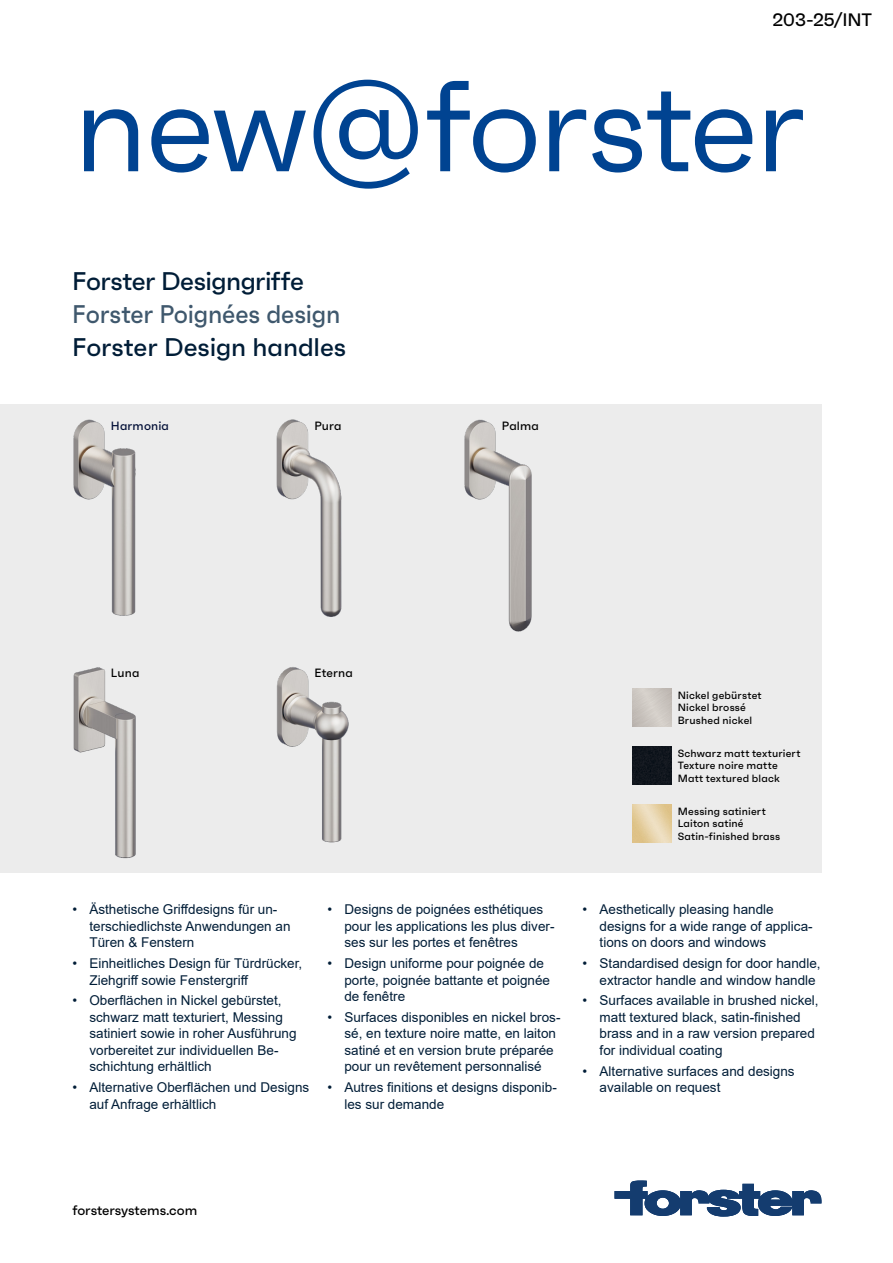
<style>
.page{position:relative;width:893px;height:1263px;background:#fff}
.page>*{position:absolute;margin:0;border:0;box-sizing:border-box;transform-origin:0 0}
.t1{font:129px "Faktum";letter-spacing:-.025em;color:#004391}
.t2{font:500 25.5px "Faktum";letter-spacing:-.01em;color:#001d37}
.t3{font:500 25.5px "Faktum";letter-spacing:-.005em;color:#3f586d;scale:.95 1}
.t4{font:500 18px "Faktum";color:#000}
.t5{font:13.5px/16.5px "Arial";color:#001d37}
.t6{font:500 13.5px "Faktum";letter-spacing:-.005em;color:#000}
.t7{font:500 12px "Faktum";letter-spacing:.01em;color:#000}
.t8{font:500 12px "Faktum";letter-spacing:.01em;color:#000d35}
.t9{font:500 10.5px/12.6px "Faktum";letter-spacing:.015em;color:#000}
</style>
<div class="page">
<svg style="left:615px;top:1181px;width:206px;height:35px"></svg>
<div style="left:0;top:404px;width:821px;height:468px;background:#ececec"></div>
<img style="left:633px;top:746px;width:38px;height:38px">
<img style="left:464px;top:419px;width:68px;height:213px">
<img style="left:73px;top:419px;width:63px;height:197px">
<img style="left:276px;top:419px;width:66px;height:198px">
<img style="left:51px;top:667px;width:112px;height:206px">
<img style="left:254px;top:667px;width:113px;height:206px">
<h3 class="t4" style="left:772px;top:9px;width:101px">203-25/INT</h3>
<h1 class="t1" style="left:73px;top:49px;width:734px">new@forster</h1>
<h2 class="t2" style="left:72px;top:266px;width:233px">Forster Designgriffe</h2>
<h2 class="t3" style="left:72px;top:299px;width:284px">Forster Poignées design</h2>
<h2 class="t2" style="left:72px;top:332px;width:275px">Forster Design handles</h2>
<p class="t8" style="left:111px;top:418px;width:60px">Harmonia</p>
<p class="t7" style="left:314px;top:418px;width:29px">Pura</p>
<p class="t7" style="left:502px;top:418px;width:38px">Palma</p>
<p class="t7" style="left:111px;top:665px;width:30px">Luna</p>
<p class="t7" style="left:314px;top:665px;width:40px">Eterna</p>
<p class="t9" style="left:678px;top:689px;width:86px">Nickel gebürstet<br>Nickel brossé<br>Brushed nickel</p>
<p class="t9" style="left:678px;top:746px;width:124px">Schwarz matt texturiert<br>Texture noire matte<br>Matt textured black</p>
<p class="t9" style="left:678px;top:804px;width:104px">Messing satiniert<br>Laiton satiné<br>Satin-finished brass</p>
<p class="t5" style="left:89px;top:901px;width:203px;text-indent:-17px">• Ästhetische Griffdesigns für un&shy;terschiedlichste Anwendungen an<br>Türen &amp; Fenstern</p>
<p class="t5" style="left:89px;top:955px;width:214px;text-indent:-17px">• Einheitliches Design für Türdrücker,<br>Ziehgriff sowie Fenstergriff</p>
<p class="t5" style="left:89px;top:992px;width:209px;text-indent:-17px">• Oberflächen in Nickel gebürstet, schwarz matt texturiert, Messing satiniert sowie in roher Ausführung vorbereitet zur individuellen Be&shy;schichtung erhältlich</p>
<p class="t5" style="left:89px;top:1079px;width:221px;text-indent:-17px">• Alternative Oberflächen und Designs auf Anfrage erhältlich</p>
<p class="t5" style="left:344px;top:901px;width:212px;text-indent:-17px">• Designs de poignées esthétiques pour les applications les plus diver&shy;ses sur les portes et fenêtres</p>
<p class="t5" style="left:344px;top:955px;width:207px;text-indent:-17px">• Design uniforme pour poignée de porte, poignée battante et poignée de fenêtre</p>
<p class="t5" style="left:344px;top:1009px;width:218px;text-indent:-17px">• Surfaces disponibles en nickel bros&shy;sé, en texture noire matte, en laiton satiné et en version brute préparée pour un revêtement personnalisé</p>
<p class="t5" style="left:344px;top:1079px;width:214px;text-indent:-17px">• Autres finitions et designs disponib&shy;les sur demande</p>
<p class="t5" style="left:600px;top:901px;width:215px;text-indent:-17px">• Aesthetically pleasing handle designs for a wide range of applica&shy;tions on doors and windows</p>
<p class="t5" style="left:600px;top:955px;width:223px;text-indent:-17px">• Standardised design for door handle, extractor handle and window handle</p>
<p class="t5" style="left:600px;top:992px;width:221px;text-indent:-17px">• Surfaces available in brushed nickel, matt textured black, satin-finished brass and in a raw version prepared for individual coating</p>
<p class="t5" style="left:600px;top:1062px;width:197px;text-indent:-17px">• Alternative surfaces and designs available on request</p>
<p class="t6" style="left:72px;top:1202px;width:127px">forstersystems.com</p>
</div>
